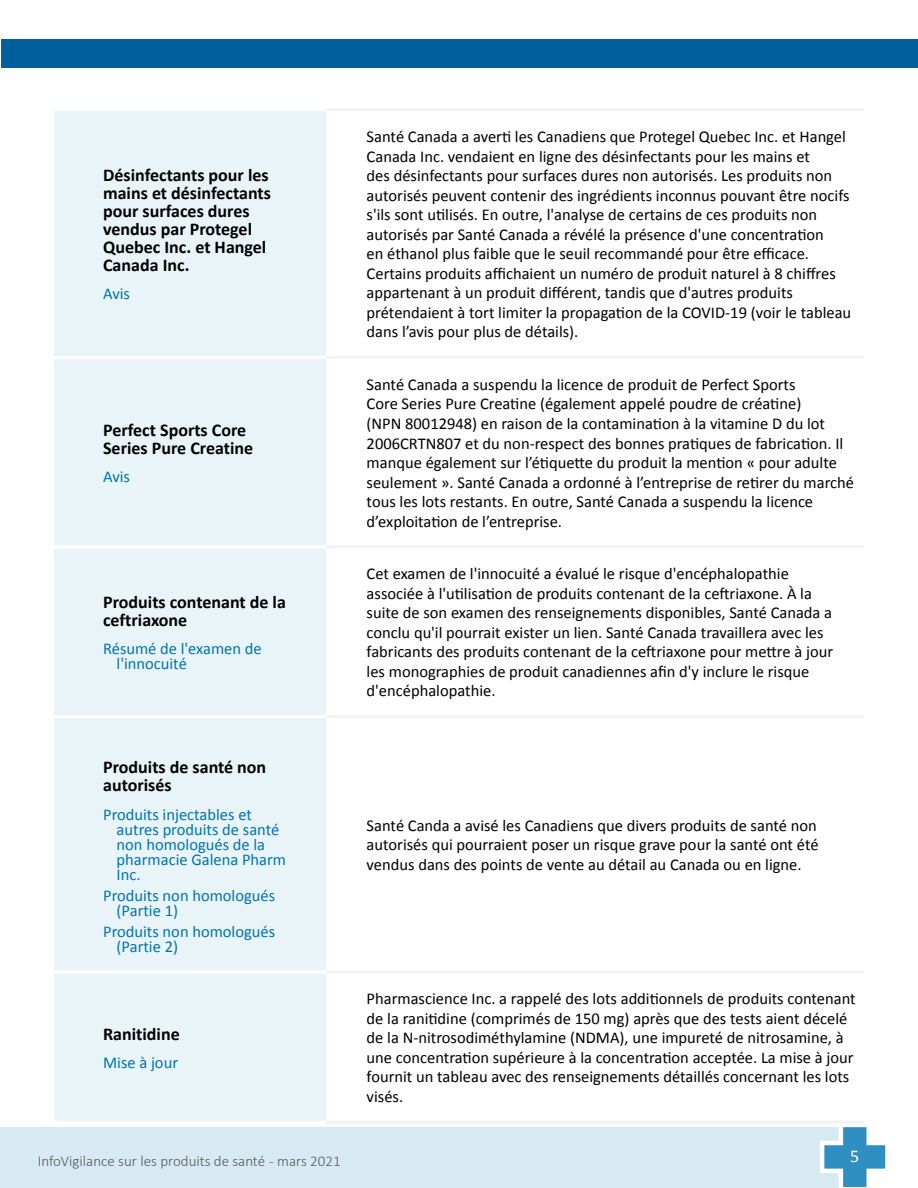
<style>
.page{position:relative;width:918px;height:1188px;background:#fff}
.page>*{position:absolute;margin:0;border:0;box-sizing:border-box;transform-origin:0 0}
.t1{font:700 18px/18px "Calibri";color:#000}
.t2{font:18px "Calibri";color:#fff}
.t3{font:16.5px/19.5px "Calibri";color:#000}
.t4{font:16.5px/15px "Calibri";color:#0073ae}
.t5{font:300 15px "Calibri";color:#58595b}
</style>
<div class="page">
<div style="left:1px;top:1127px;width:854px;height:61px;background:#d7eaf3"></div>
<hr style="left:0;top:1127px;width:1px;height:61px;background:#d7eaf3">
<svg style="left:820px;top:1127px;width:66px;height:61px"></svg>
<div style="left:1px;top:39px;width:917px;height:29px;background:#005f9c"></div>
<div style="left:54px;top:111px;width:272px;height:1010px;background:#e9f4f9"></div>
<hr style="left:326px;top:356px;width:538px;height:3px;background:#f2f2f2">
<hr style="left:326px;top:545px;width:538px;height:3px;background:#f2f2f2">
<hr style="left:54px;top:356px;width:272px;height:3px;background:#fff">
<hr style="left:54px;top:545px;width:272px;height:3px;background:#fff">
<hr style="left:326px;top:715px;width:538px;height:3px;background:#f2f2f2">
<hr style="left:326px;top:970px;width:538px;height:3px;background:#f2f2f2">
<hr style="left:326px;top:1121px;width:538px;height:3px;background:#f2f2f2">
<hr style="left:54px;top:715px;width:272px;height:3px;background:#fff">
<hr style="left:54px;top:970px;width:272px;height:3px;background:#fff">
<hr style="left:326px;top:108px;width:538px;height:3px;background:#f2f2f2">
<p class="t1" style="left:103px;top:166px;width:169px">Désinfectants pour les mains et désinfectants pour surfaces dures vendus par Protegel<br>Quebec Inc. et Hangel<br>Canada Inc.</p>
<p class="t4" style="left:103px;top:287px;width:28px">Avis</p>
<p class="t1" style="left:103px;top:421px;width:152px">Perfect Sports Core<br>Series Pure Creatine</p>
<p class="t4" style="left:103px;top:469px;width:28px">Avis</p>
<p class="t1" style="left:103px;top:593px;width:184px">Produits contenant de la ceftriaxone</p>
<p class="t4" style="left:117px;top:641px;width:147px;text-indent:-13px">Résumé de l'examen de l'innocuité</p>
<p class="t1" style="left:103px;top:758px;width:165px">Produits de santé non autorisés</p>
<p class="t4" style="left:117px;top:807px;width:171px;text-indent:-13px">Produits injectables et autres produits de santé non homologués de la pharmacie Galena Pharm<br>Inc.</p>
<p class="t4" style="left:117px;top:888px;width:160px;text-indent:-13px">Produits non homologués (Partie 1)</p>
<p class="t4" style="left:117px;top:924px;width:160px;text-indent:-13px">Produits non homologués (Partie 2)</p>
<p class="t1" style="left:103px;top:1025px;width:78px">Ranitidine</p>
<p class="t4" style="left:103px;top:1055px;width:76px">Mise à jour</p>
<p class="t3" style="left:367px;top:127px;width:486px">Santé Canada a averti les Canadiens que Protegel Quebec Inc. et Hangel Canada Inc. vendaient en ligne des désinfectants pour les mains et<br>des désinfectants pour surfaces dures non autorisés. Les produits non autorisés peuvent contenir des ingrédients inconnus pouvant être nocifs s'ils sont utilisés. En outre, l'analyse de certains de ces produits non autorisés par Santé Canada a révélé la présence d'une concentration<br>en éthanol plus faible que le seuil recommandé pour être efficace.<br>Certains produits affichaient un numéro de produit naturel à 8 chiffres appartenant à un produit différent, tandis que d'autres produits prétendaient à tort limiter la propagation de la COVID-19 (voir le tableau dans l’avis pour plus de détails).</p>
<p class="t3" style="left:367px;top:375px;width:489px">Santé Canada a suspendu la licence de produit de Perfect Sports<br>Core Series Pure Creatine (également appelé poudre de créatine)<br>(NPN 80012948) en raison de la contamination à la vitamine D du lot 2006CRTN807 et du non-respect des bonnes pratiques de fabrication. Il manque également sur l’étiquette du produit la mention « pour adulte seulement ». Santé Canada a ordonné à l’entreprise de retirer du marché tous les lots restants. En outre, Santé Canada a suspendu la licence d’exploitation de l’entreprise.</p>
<p class="t3" style="left:367px;top:564px;width:468px">Cet examen de l'innocuité a évalué le risque d'encéphalopathie associée à l'utilisation de produits contenant de la ceftriaxone. À la suite de son examen des renseignements disponibles, Santé Canada a conclu qu'il pourrait exister un lien. Santé Canada travaillera avec les fabricants des produits contenant de la ceftriaxone pour mettre à jour les monographies de produit canadiennes afin d'y inclure le risque d'encéphalopathie.</p>
<p class="t3" style="left:367px;top:816px;width:453px;text-align:justify">Santé Canda a avisé les Canadiens que divers produits de santé non autorisés qui pourraient poser un risque grave pour la santé ont été vendus dans des points de vente au détail au Canada ou en ligne.</p>
<p class="t3" style="left:367px;top:989px;width:491px">Pharmascience Inc. a rappelé des lots additionnels de produits contenant de la ranitidine (comprimés de 150 mg) après que des tests aient décelé de la N-nitrosodiméthylamine (NDMA), une impureté de nitrosamine, à une concentration supérieure à la concentration acceptée. La mise à jour fournit un tableau avec des renseignements détaillés concernant les lots visés.</p>
<p class="t5" style="left:38px;top:1152px;width:304px">InfoVigilance sur les produits de santé - mars 2021</p>
<p class="t2" style="left:850px;top:1144px;width:11px">5</p>
</div>
